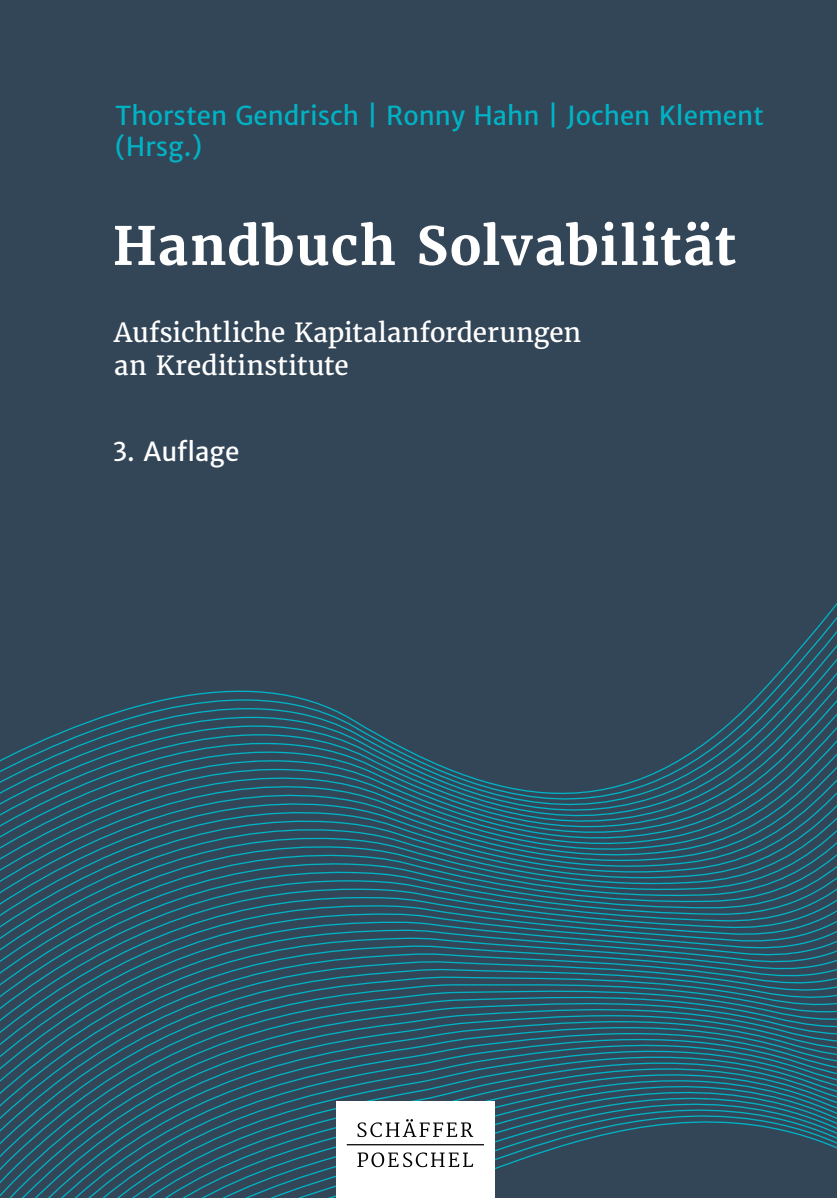
<style>
.page{position:relative;width:837px;height:1198px;background:#fff}
.page>*{position:absolute;margin:0;border:0;box-sizing:border-box;transform-origin:0 0}
.t1{font:700 52.5px "Haufe Merriweather";letter-spacing:.02em;color:#fff}
.t2{font:26.25px/33.2px "Haufe Merriweather";letter-spacing:-.005em;color:#fff}
.t3{font:25.9px/31.5px "Haufe Merriweather Sans";color:#00b3c4}
.t4{font:25.9px "Haufe Merriweather Sans";letter-spacing:-.005em;color:#fff}
</style>
<div class="page">
<div style="left:0;top:0;width:837px;height:1197px;background:#334658"></div>
<svg style="left:0;top:655px;width:837px;height:542px"></svg>
<div style="left:336px;top:1101px;width:159px;height:96px;background:#fff"></div>
<svg style="left:358px;top:1119px;width:115px;height:18px"></svg>
<hr style="left:347px;top:1144px;width:137px;height:1px;background:#000">
<svg style="left:357px;top:1152px;width:116px;height:15px"></svg>
<p class="t3" style="left:115px;top:100px;width:650px">Thorsten Gendrisch | Ronny Hahn | Jochen Klement (Hrsg.)</p>
<h1 class="t1" style="left:113px;top:212px;width:625px">Handbuch Solvabilität</h1>
<p class="t2" style="left:114px;top:316px;width:468px">Aufsichtliche Kapitalanforderungen an Kreditinstitute</p>
<p class="t4" style="left:113px;top:436px;width:128px">3. Auflage</p>
</div>
